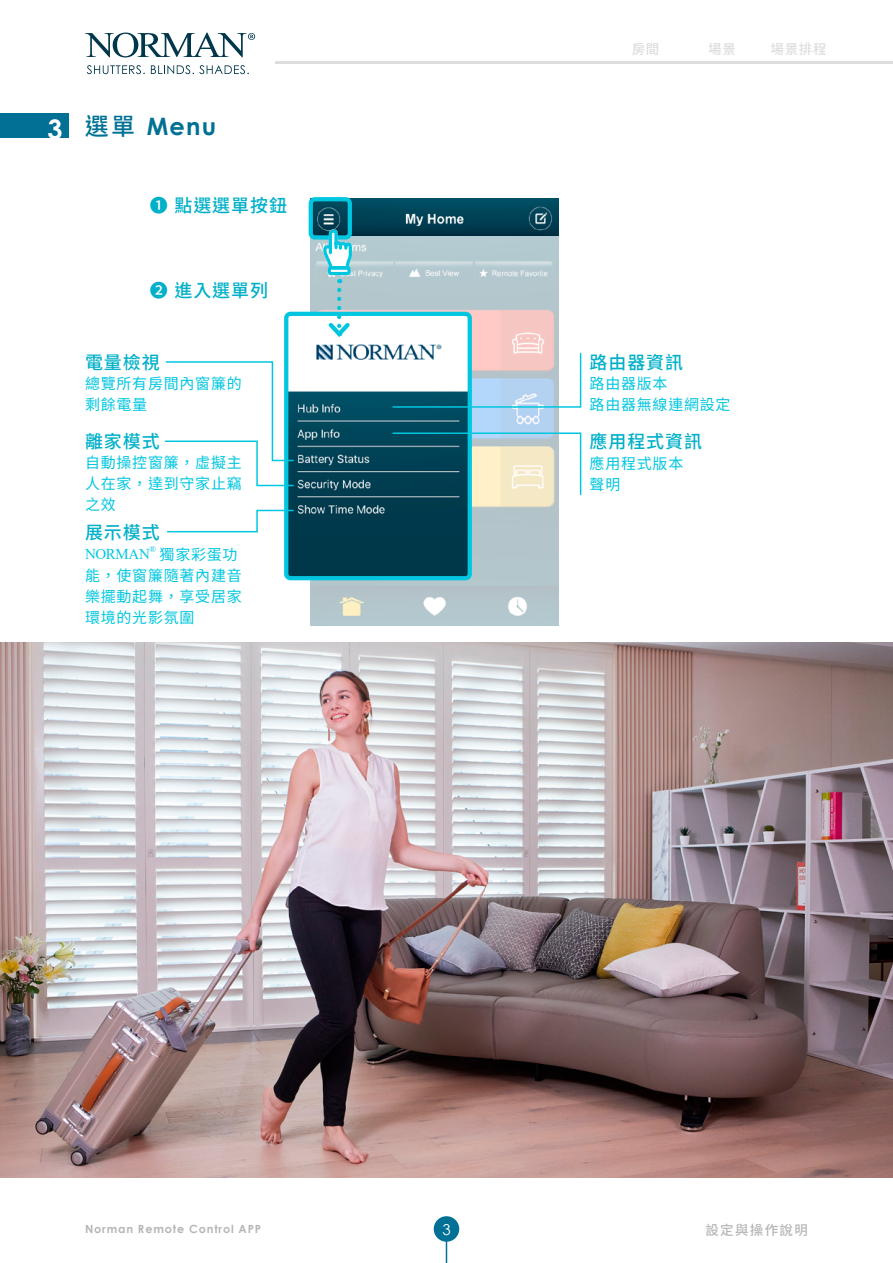
<style>
.page{position:relative;width:893px;height:1263px;background:#fff}
.page>*{position:absolute;margin:0;border:0;box-sizing:border-box;transform-origin:0 0}
.t1{font:700 27px "Century Gothic";color:#fff}
.t2{font:700 24px "Century Gothic";color:#007195}
.t3{font:500 18px "Noto Sans CJ Ktc";letter-spacing:.05em;color:#00b0c9}
.t4{font:15px/21px "Noto Sans CJ Ktc";letter-spacing:.05em;color:#00c6e0}
.t5{font:15px "Times New Roman";letter-spacing:-.025em;color:#00c6e0}
.t6{font:15px "Century Gothic";color:#fff}
.t7{font:500 13.5px "Noto Sans CJ Ktc";letter-spacing:.05em;color:#dcdddd}
.t8{font:500 13.5px "Noto Sans CJ Ktc";letter-spacing:.1em;color:#b5b6b6}
.t9{font:700 11.25px "Century Gothic";letter-spacing:.075em;color:#b5b6b6}
.t10{font:8.7px "Times New Roman";color:#00c6e0}
.s1{font-family:"Noto Sans CJ Ktc";font-weight:500}
</style>
<div class="page">
<hr style="left:276px;top:62px;width:617px;height:2px;background:#dcdddd">
<div style="left:434px;top:1216px;width:25px;height:26px;background:#007195;border-radius:50%"></div>
<svg style="left:446px;top:1242px;width:1px;height:21px"></svg>
<svg style="left:87px;top:65px;width:58px;height:9px"></svg>
<svg style="left:151px;top:65px;width:98px;height:9px"></svg>
<svg style="left:85px;top:33px;width:170px;height:24px"></svg>
<img style="left:311px;top:236px;width:248px;height:390px">
<div style="left:0;top:113px;width:69px;height:25px;background:#007195"></div>
<img style="left:289px;top:317px;width:178px;height:258px">
<div style="left:284px;top:312px;width:188px;height:268px;border:4px solid #00c6e0;border-radius:4px"></div>
<img style="left:314px;top:198px;width:245px;height:38px">
<svg style="left:325px;top:290px;width:29px;height:50px"></svg>
<svg style="left:392px;top:352px;width:190px;height:56px"></svg>
<svg style="left:392px;top:432px;width:190px;height:64px;background:#86a6a5"></svg>
<svg style="left:164px;top:360px;width:131px;height:127px"></svg>
<svg style="left:166px;top:509px;width:129px;height:24px"></svg>
<img style="left:0;top:642px;width:893px;height:536px">
<div style="left:309px;top:197px;width:43px;height:43px;border:4px solid #00c6e0;border-radius:4px"></div>
<svg style="left:323px;top:228px;width:31px;height:55px"></svg>
<p class="t1" style="left:47px;top:109px;width:17px">3</p>
<p class="t2" style="left:85px;top:108px;width:133px"><span class="s1">選單</span> Menu</p>
<p class="t3" style="left:150px;top:195px;width:139px">❶ 點選選單按鈕</p>
<p class="t3" style="left:150px;top:280px;width:120px">❷ 進入選單列</p>
<p class="t3" style="left:85px;top:352px;width:76px">電量檢視</p>
<p class="t4" style="left:85px;top:373px;width:158px">總覽所有房間內窗簾的剩餘電量</p>
<p class="t3" style="left:85px;top:431px;width:76px">離家模式</p>
<p class="t4" style="left:85px;top:453px;width:158px;text-align:justify">自動操控窗簾，虛擬主人在家，達到守家止竊之效</p>
<p class="t5" style="left:85px;top:543px;width:66px">NORMAN</p>
<p class="t10" style="left:149px;top:543px;width:8px">®</p>
<p class="t3" style="left:85px;top:522px;width:76px">展示模式</p>
<p class="t4" style="left:85px;top:544px;width:158px;text-indent:75px">獨家彩蛋功能，使窗簾隨著內建音樂擺動起舞，享受居家環境的光影氛圍</p>
<p class="t7" style="left:632px;top:41px;width:29px">房間</p>
<p class="t7" style="left:708px;top:41px;width:29px">場景</p>
<p class="t7" style="left:771px;top:41px;width:58px">場景排程</p>
<p class="t3" style="left:590px;top:352px;width:95px">路由器資訊</p>
<p class="t4" style="left:590px;top:374px;width:79px">路由器版本</p>
<p class="t4" style="left:590px;top:395px;width:142px">路由器無線連網設定</p>
<p class="t3" style="left:590px;top:431px;width:114px">應用程式資訊</p>
<p class="t4" style="left:590px;top:453px;width:95px">應用程式版本</p>
<p class="t4" style="left:590px;top:474px;width:32px">聲明</p>
<p class="t9" style="left:85px;top:1221px;width:178px">Norman Remote Control APP</p>
<p class="t6" style="left:442px;top:1219px;width:10px">3</p>
<p class="t8" style="left:705px;top:1223px;width:104px">設定與操作說明</p>
</div>
